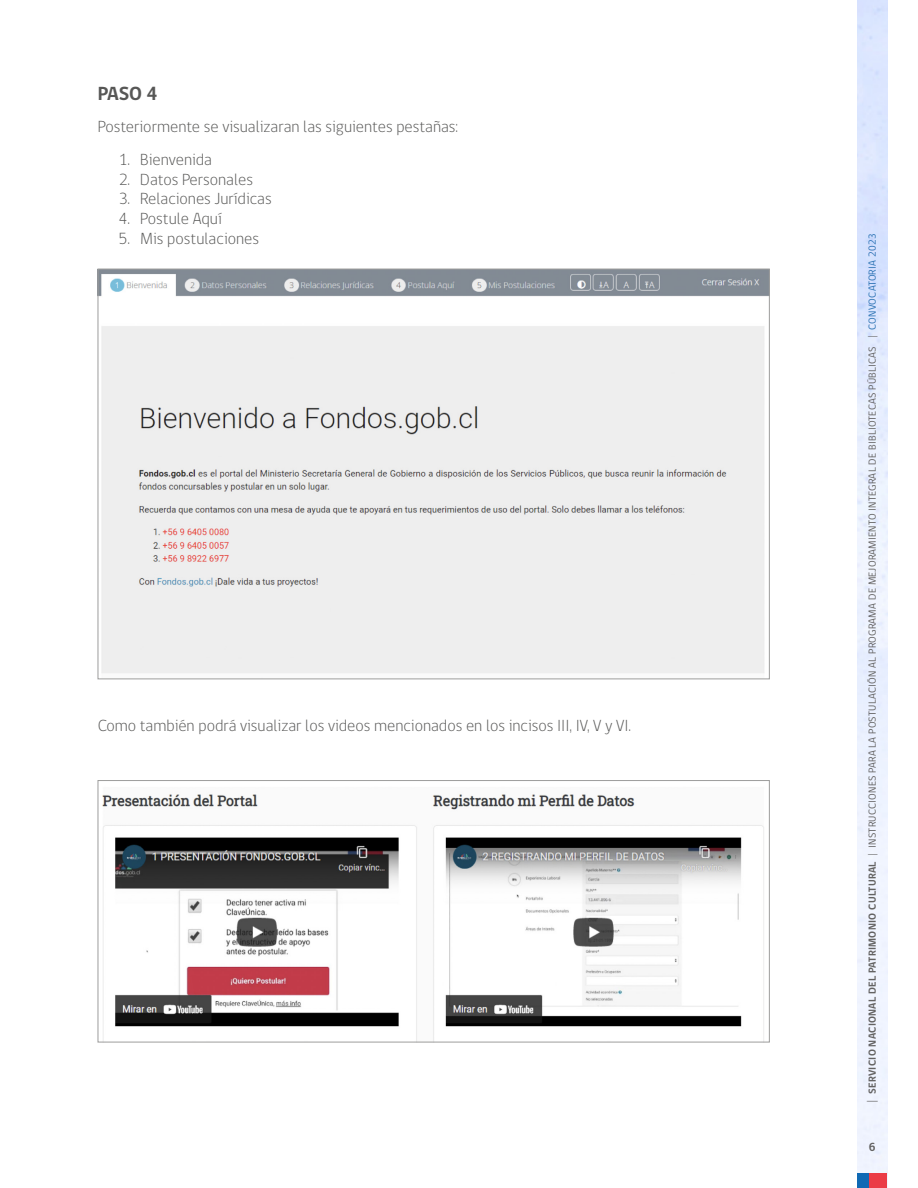
<style>
.page{position:relative;width:918px;height:1188px;background:#fff}
.page>*{position:absolute;margin:0;border:0;box-sizing:border-box;transform-origin:0 0}
.t1{font:700 19.5px "gob CL";color:#575756}
.t2{font:300 16.5px "gob CL";color:#575756}
.t3{font:700 12px "gob CL";color:#646363}
.t4{font:10.5px "gob CL";letter-spacing:.025em;color:#646363}
.s1{font-weight:300;font-size:12px}
.s2{font-weight:700}
.s3{font-weight:300}
.s4{color:#2e74b5}
</style>
<div class="page">
<div style="left:857px;top:1173px;width:13px;height:15px;background:#0f69b4"></div>
<div style="left:870px;top:1173px;width:17px;height:15px;background:#eb3c46"></div>
<img style="left:100px;top:271px;width:668px;height:402px">
<img style="left:102px;top:794px;width:662px;height:246px">
<div style="left:98px;top:780px;width:672px;height:262px;border:1px solid #9d9d9c"></div>
<p class="t1" style="left:98px;top:80px;width:61px">PASO 4</p>
<p class="t2" style="left:98px;top:115px;width:362px">Posteriormente se visualizaran las siguientes pestañas:</p>
<p class="t2" style="left:119px;top:148px;width:95px">1. Bienvenida</p>
<p class="t2" style="left:119px;top:168px;width:136px">2. Datos Personales</p>
<p class="t2" style="left:119px;top:188px;width:154px">3. Relaciones Jurídicas</p>
<p class="t2" style="left:119px;top:207px;width:104px">4. Postule Aquí</p>
<p class="t2" style="left:119px;top:227px;width:142px">5. Mis postulaciones</p>
<p class="t2" style="left:98px;top:715px;width:535px">Como también podrá visualizar los videos mencionados en los incisos III, IV, V y VI.</p>
<p class="t4" style="left:865px;top:1103px;width:871px;rotate:-90deg"><span class="s1">|</span> <span class="s2">SERVICIO NACIONAL DEL PATRIMONIO CULTURAL</span> <span class="s3">|</span> INSTRUCCIONES PARA LA POSTULACIÓN AL PROGRAMA DE MEJORAMIENTO INTEGRAL DE BIBLIOTECAS PÚBLICAS | <span class="s4">CONVOCATORIA 2023</span></p>
<p class="t3" style="left:869px;top:1139px;width:8px">6</p>
</div>
